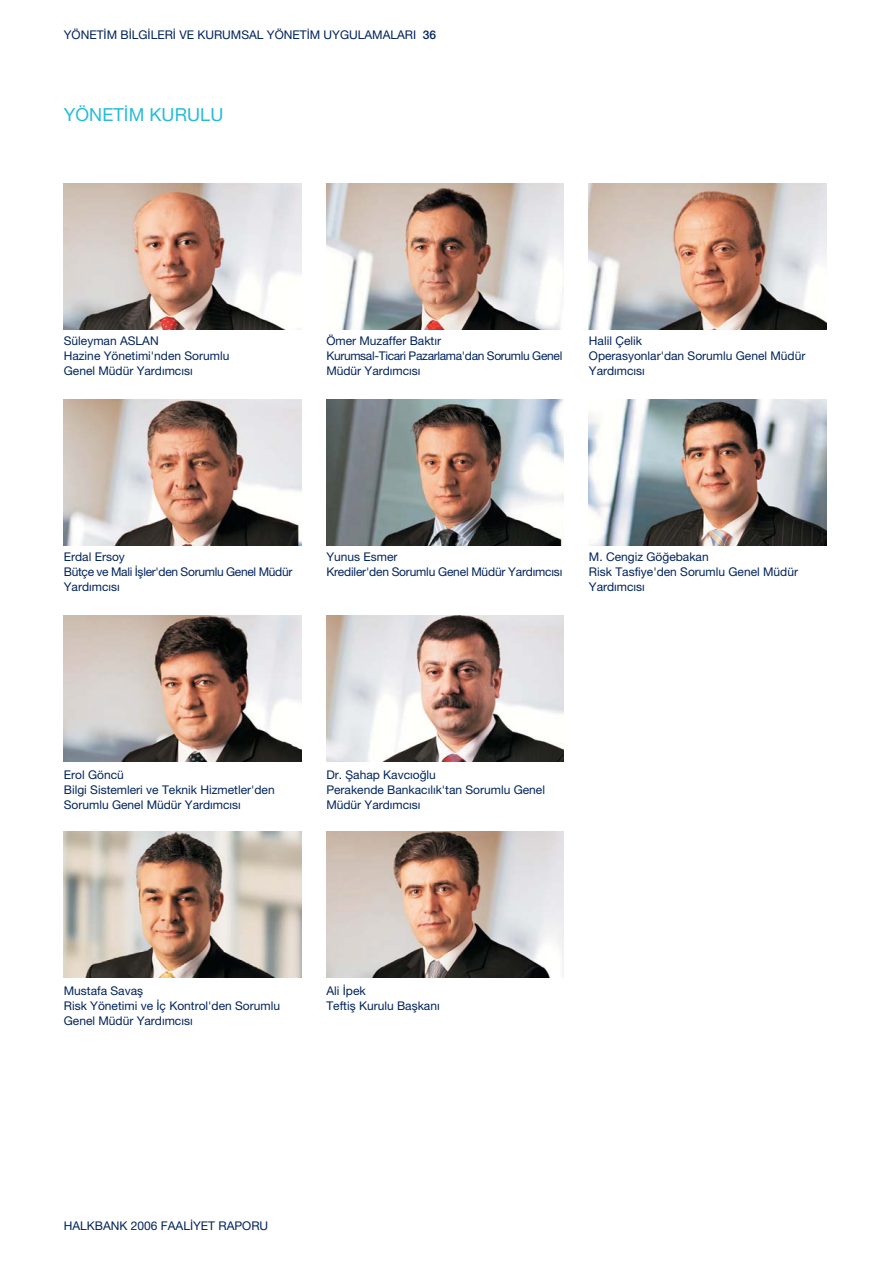
<style>
.page{position:relative;width:893px;height:1263px;background:#fff}
.page>*{position:absolute;margin:0;border:0;box-sizing:border-box;transform-origin:0 0}
.t1{font:18px "Helvetica Neue";letter-spacing:.005em;color:#26bcd7}
.t2{font:12px/15px "Helvetica Neue";color:#00235d}
.t3{font:12px/15px "Helvetica Neue";letter-spacing:-.025em;color:#00235d}
.s1{font-weight:500}
</style>
<div class="page">
<img style="left:64px;top:183px;width:237px;height:146px">
<img style="left:326px;top:183px;width:238px;height:146px">
<img style="left:589px;top:183px;width:237px;height:146px">
<img style="left:64px;top:399px;width:237px;height:146px">
<img style="left:326px;top:399px;width:238px;height:146px">
<img style="left:64px;top:615px;width:237px;height:146px">
<img style="left:326px;top:615px;width:238px;height:146px">
<img style="left:326px;top:831px;width:238px;height:146px">
<img style="left:589px;top:399px;width:237px;height:146px">
<img style="left:64px;top:831px;width:237px;height:146px">
<p class="t2" style="left:64px;top:28px;width:374px">YÖNET‹M B‹LG‹LER‹ VE KURUMSAL YÖNET‹M UYGULAMALARI <span class="s1">36</span></p>
<h1 class="t1" style="left:64px;top:108px;width:161px">YÖNET‹M KURULU</h1>
<p class="t2" style="left:64px;top:335px;width:167px">Süleyman ASLAN<br>Hazine Yönetimi'nden Sorumlu<br>Genel Müdür Yard›mc›s›</p>
<p class="t3" style="left:326px;top:335px;width:237px">Ömer Muzaffer Bakt›r<br>Kurumsal-Ticari Pazarlama'dan Sorumlu Genel<br>Müdür Yard›mc›s›</p>
<p class="t2" style="left:589px;top:335px;width:218px">Halil Çelik<br>Operasyonlar'dan Sorumlu Genel Müdür<br>Yard›mc›s›</p>
<p class="t3" style="left:64px;top:551px;width:230px">Erdal Ersoy<br>Bütçe ve Mali ‹fller'den Sorumlu Genel Müdür<br>Yard›mc›s›</p>
<p class="t2" style="left:326px;top:551px;width:238px">Yunus Esmer<br>Krediler'den Sorumlu Genel Müdür Yard›mc›s›</p>
<p class="t2" style="left:589px;top:551px;width:211px">M. Cengiz Gö¤ebakan<br>Risk Tasfiye'den Sorumlu Genel Müdür<br>Yard›mc›s›</p>
<p class="t2" style="left:64px;top:768px;width:212px">Erol Göncü<br>Bilgi Sistemleri ve Teknik Hizmetler'den<br>Sorumlu Genel Müdür Yard›mc›s›</p>
<p class="t2" style="left:326px;top:768px;width:220px">Dr. fiahap Kavc›o¤lu<br>Perakende Bankac›l›k'tan Sorumlu Genel<br>Müdür Yard›mc›s›</p>
<p class="t2" style="left:64px;top:984px;width:218px">Mustafa Savafl<br>Risk Yönetimi ve ‹ç Kontrol'den Sorumlu<br>Genel Müdür Yard›mc›s›</p>
<p class="t2" style="left:326px;top:984px;width:115px">Ali ‹pek<br>Teftifl Kurulu Baflkan›</p>
<p class="t2" style="left:64px;top:1219px;width:206px">HALKBANK 2006 FAAL‹YET RAPORU</p>
</div>
